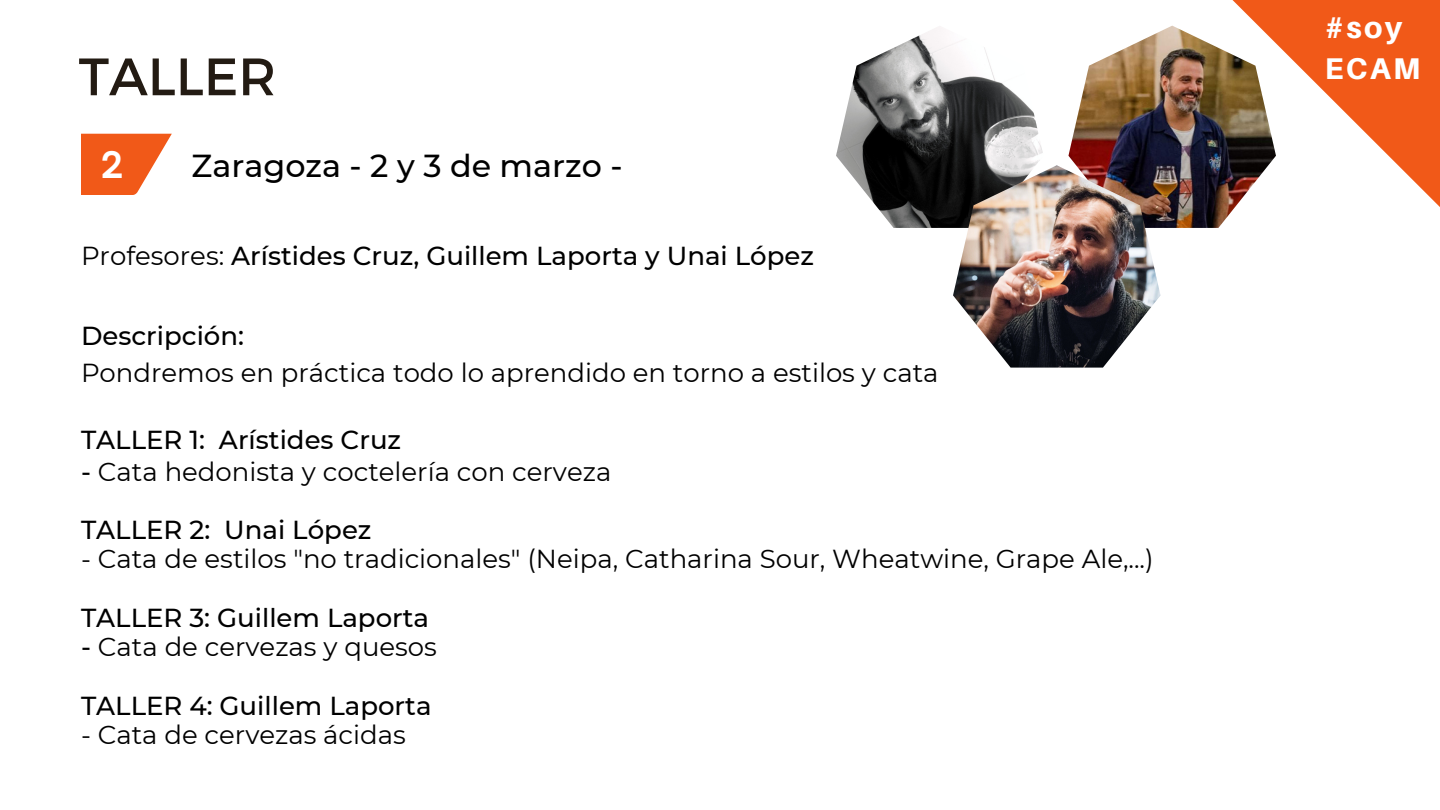
<style>
.page{position:relative;width:1440px;height:810px;background:#fff}
.page>*{position:absolute;margin:0;border:0;box-sizing:border-box;transform-origin:0 0}
.t1{font:52.5px "Montserrat";color:#231b13}
.t2{font:700 35px "Open Sauce One";color:#fff}
.t3{font:500 31.7px "Montserrat";color:#000}
.t4{font:800 30px "Aileron";letter-spacing:.08em;color:#fff}
.t5{font:26px "Montserrat";color:#000}
.t6{font:500 26px "Montserrat";color:#000}
.s1{font-weight:400}
.s2{font-weight:500}
</style>
<div class="page">
<svg style="left:81px;top:134px;width:91px;height:61px"></svg>
<svg style="left:1232px;top:0;width:208px;height:207px;fill:#f15918"></svg>
<img style="left:1068px;top:26px;width:208px;height:202px">
<img style="left:836px;top:28px;width:207px;height:200px">
<img style="left:953px;top:165px;width:208px;height:203px">
<p class="t1" style="left:79px;top:42px;width:199px">TALLER</p>
<p class="t2" style="left:101px;top:143px;width:24px">2</p>
<p class="t3" style="left:192px;top:146px;width:432px">Zaragoza - 2 y 3 de marzo -</p>
<p class="t6" style="left:81px;top:240px;width:734px"><span class="s1">Profesores:</span> Arístides Cruz, Guillem Laporta y Unai López</p>
<p class="t6" style="left:81px;top:320px;width:165px">Descripción:</p>
<p class="t5" style="left:81px;top:357px;width:859px">Pondremos en práctica todo lo aprendido en torno a estilos y cata</p>
<p class="t6" style="left:81px;top:424px;width:322px">TALLER 1: Arístides Cruz</p>
<p class="t5" style="left:81px;top:456px;width:532px"><span class="s2">-</span> Cata hedonista y coctelería con cerveza</p>
<p class="t6" style="left:81px;top:514px;width:292px">TALLER 2: Unai López</p>
<p class="t5" style="left:81px;top:543px;width:1074px">- Cata de estilos "no tradicionales" (Neipa, Catharina Sour, Wheatwine, Grape Ale,...)</p>
<p class="t6" style="left:81px;top:602px;width:350px">TALLER 3: Guillem Laporta</p>
<p class="t5" style="left:81px;top:631px;width:357px"><span class="s2">-</span> Cata de cervezas y quesos</p>
<p class="t6" style="left:81px;top:690px;width:352px">TALLER 4: Guillem Laporta</p>
<p class="t5" style="left:81px;top:719px;width:326px">- Cata de cervezas ácidas</p>
<p class="t4" style="left:1325px;top:8px;width:79px">#soy</p>
<p class="t4" style="left:1325px;top:50px;width:97px">ECAM</p>
</div>
